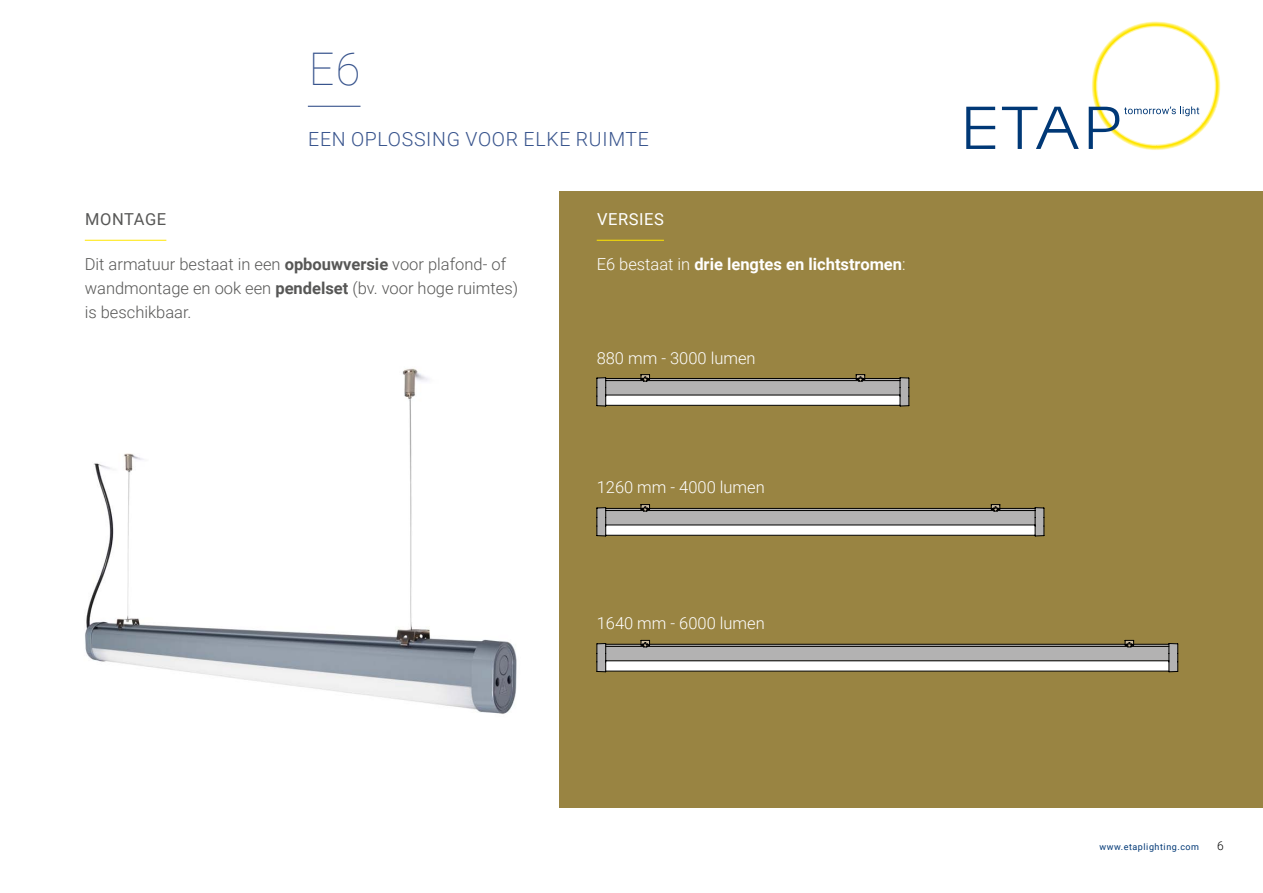
<style>
.page{position:relative;width:1263px;height:893px;background:#fff}
.page>*{position:absolute;margin:0;border:0;box-sizing:border-box;transform-origin:0 0}
.t1{font:100 45px "Roboto";color:#38548d}
.t2{font:300 19.5px "Roboto";letter-spacing:.035em;color:#38548d}
.t3{font:300 16.5px/24px "Roboto";color:#575756}
.t4{font:300 16.5px "Roboto";color:#fff}
.t5{font:700 16.5px "Roboto";color:#fff}
.t6{font:16.5px "Roboto";letter-spacing:.035em;color:#fff}
.t7{font:16.5px "Roboto";letter-spacing:.035em;color:#575756}
.t8{font:300 12px "Roboto";color:#000}
.t9{font:9px "Roboto";letter-spacing:.06em;color:#003876}
.s1{font-weight:700}
.s2{font-weight:300}
</style>
<div class="page">
<svg style="left:966px;top:107px;width:29px;height:42px"></svg>
<svg style="left:1002px;top:107px;width:77px;height:42px"></svg>
<svg style="left:1089px;top:21px;width:132px;height:129px"></svg>
<div style="left:559px;top:191px;width:704px;height:617px;background:#998442"></div>
<hr style="left:308px;top:106px;width:52px;height:1px;background:#38548d">
<hr style="left:597px;top:240px;width:67px;height:1px;background:#ffe600">
<img style="left:85px;top:368px;width:432px;height:346px">
<hr style="left:85px;top:240px;width:81px;height:1px;background:#ffe600">
<svg style="left:596px;top:374px;width:538px;height:266px"></svg>
<svg style="left:596px;top:640px;width:582px;height:32px;background:#adaaa1"></svg>
<h1 class="t1" style="left:309px;top:37px;width:53px">E6</h1>
<p class="t2" style="left:308px;top:125px;width:342px">EEN OPLOSSING VOOR ELKE RUIMTE</p>
<p class="t7" style="left:85px;top:208px;width:83px">MONTAGE</p>
<p class="t3" style="left:85px;top:251px;width:435px">Dit armatuur bestaat in een <span class="s1">opbouwversie</span> voor plafond- of wandmontage en ook een <span class="s1">pendelset</span> (bv. voor hoge ruimtes) is beschikbaar.</p>
<p class="t6" style="left:597px;top:208px;width:68px">VERSIES</p>
<p class="t5" style="left:597px;top:253px;width:310px"><span class="s2">E6 bestaat in</span> drie lengtes en lichtstromen<span class="s2">:</span></p>
<p class="t4" style="left:597px;top:346px;width:160px">880 mm - 3000 lumen</p>
<p class="t4" style="left:597px;top:476px;width:170px">1260 mm - 4000 lumen</p>
<p class="t4" style="left:597px;top:612px;width:170px">1640 mm - 6000 lumen</p>
<p class="t9" style="left:1099px;top:841px;width:101px">www.etaplighting.com</p>
<p class="t8" style="left:1217px;top:838px;width:8px">6</p>
</div>
